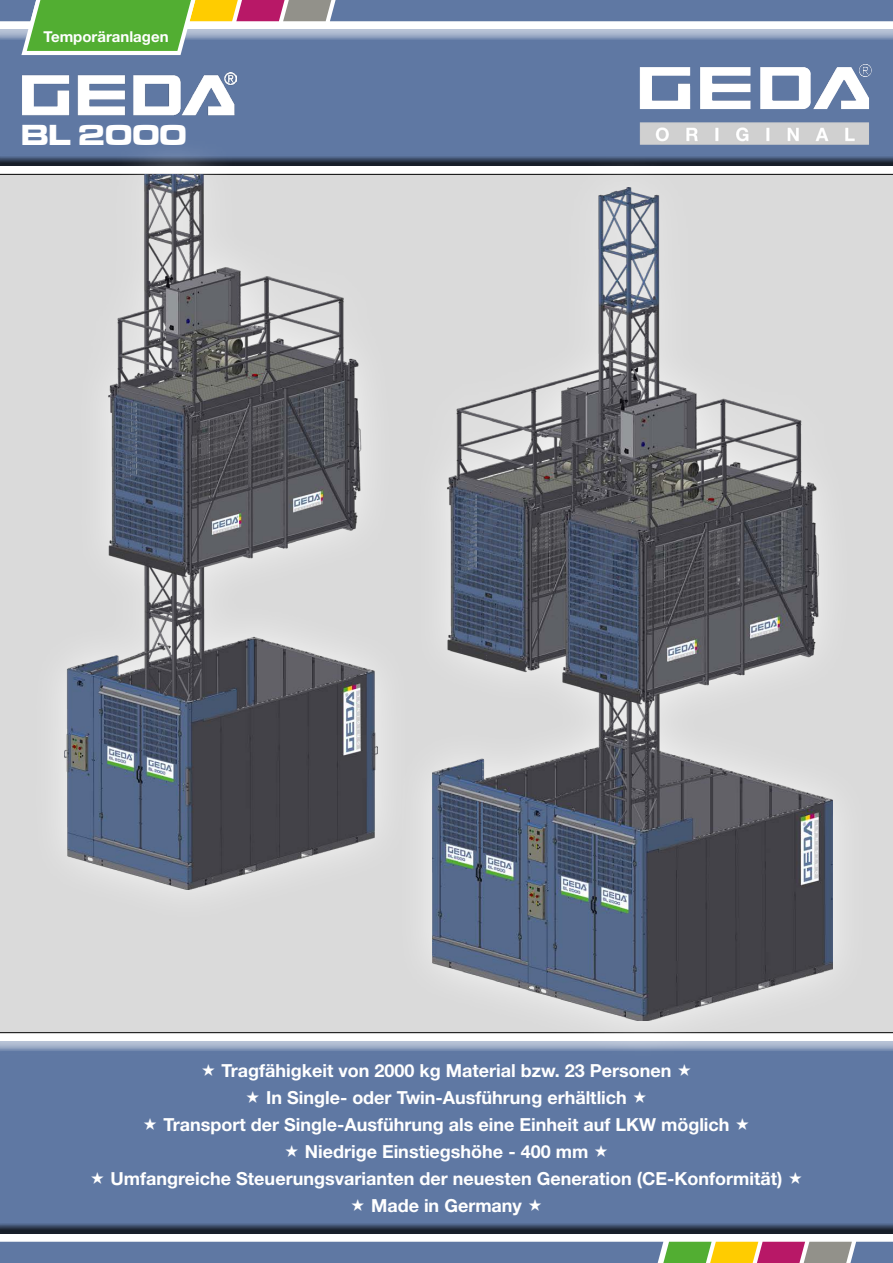
<style>
.page{position:relative;width:893px;height:1263px;background:#fff}
.page>*{position:absolute;margin:0;border:0;box-sizing:border-box;transform-origin:0 0}
.t1{font:700 30px "Micro";color:#fff}
.t2{font:700 18px/27px "Helvetica Neue LT Std";color:#fff;text-align:center}
.t3{font:700 15px "Helvetica Neue LT Std";color:#fff}
</style>
<div class="page">
<div style="left:0;top:30px;width:893px;height:138px;background:#000;opacity:.75"></div>
<svg style="left:0;top:1242px;width:893px;height:21px;background:#707e94"></svg>
<svg style="left:0;top:0;width:893px;height:55px;background:#839c9f"></svg>
<img style="left:23px;top:73px;width:214px;height:43px">
<img style="left:858px;top:64px;width:14px;height:13px">
<div style="left:0;top:1041px;width:893px;height:192px;background:#000;opacity:.75"></div>
<div style="left:0;top:174px;width:893px;height:859px;background:#dadada"></div>
<div style="left:393px;top:152px;width:478px;height:906px;background:#fff;opacity:.75"></div>
<img style="left:433px;top:188px;width:399px;height:832px">
<div style="left:27px;top:136px;width:388px;height:790px;background:#fff;opacity:.75"></div>
<img style="left:64px;top:175px;width:314px;height:714px">
<svg style="left:202px;top:1063px;width:13px;height:12px"></svg>
<svg style="left:678px;top:1063px;width:13px;height:12px"></svg>
<svg style="left:247px;top:1090px;width:12px;height:12px"></svg>
<svg style="left:634px;top:1090px;width:12px;height:12px"></svg>
<svg style="left:144px;top:1117px;width:13px;height:12px"></svg>
<svg style="left:736px;top:1117px;width:13px;height:12px"></svg>
<svg style="left:285px;top:1144px;width:13px;height:12px"></svg>
<svg style="left:595px;top:1144px;width:12px;height:12px"></svg>
<svg style="left:91px;top:1171px;width:13px;height:12px"></svg>
<svg style="left:789px;top:1171px;width:12px;height:12px"></svg>
<svg style="left:352px;top:1198px;width:12px;height:12px"></svg>
<svg style="left:529px;top:1198px;width:12px;height:12px"></svg>
<p class="t3" style="left:44px;top:27px;width:126px">Temporäranlagen</p>
<h1 class="t1" style="left:21px;top:114px;width:167px">BL 2000</h1>
<p class="t2" style="left:111px;top:1056px;width:673px">Tragfähigkeit von 2000 kg Material bzw. 23 Personen<br>In Single- oder Twin-Ausführung erhältlich<br>Transport der Single-Ausführung als eine Einheit auf LKW möglich<br>Niedrige Einstiegshöhe - 400 mm<br>Umfangreiche Steuerungsvarianten der neuesten Generation (CE-Konformität)<br>Made in Germany</p>
</div>
